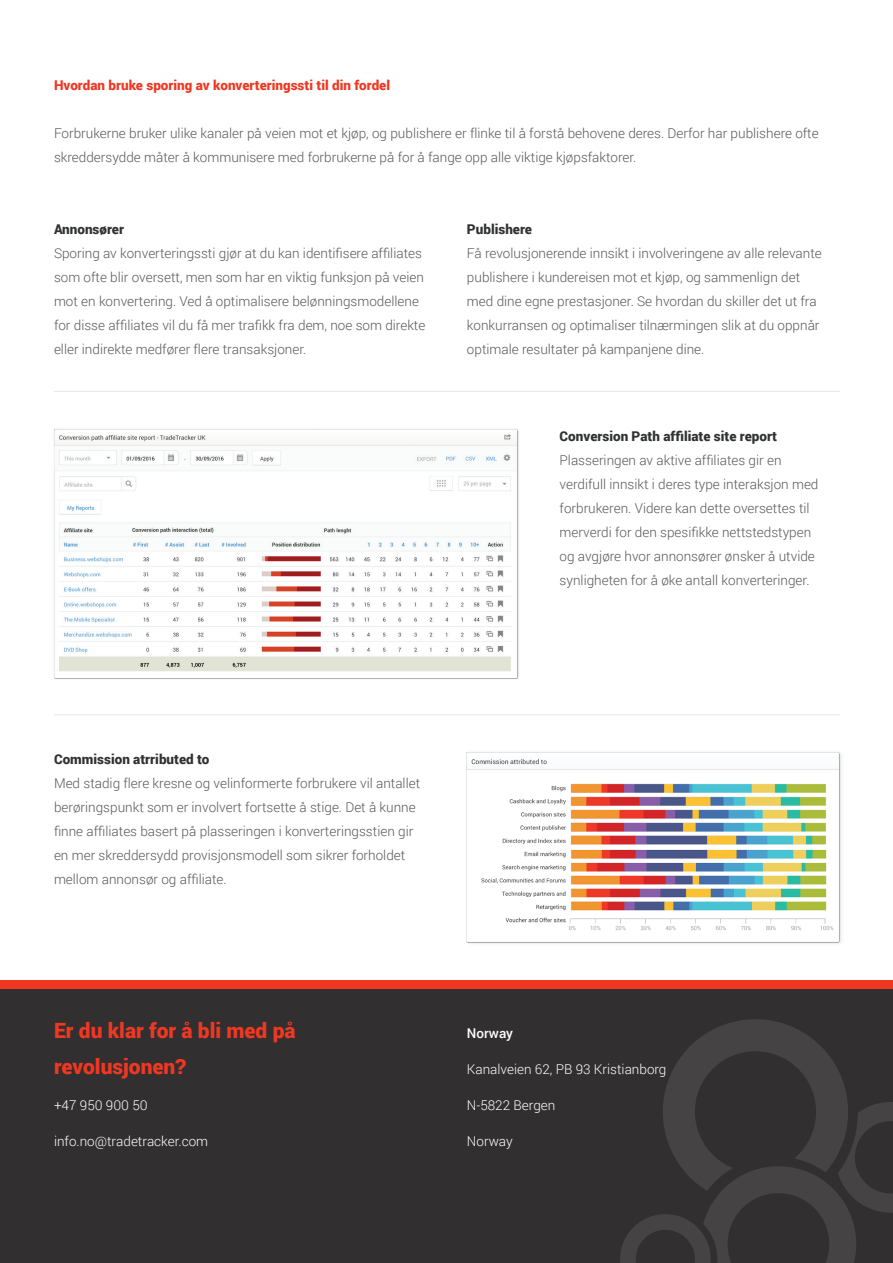
<style>
.page{position:relative;width:893px;height:1263px;background:#fff}
.page>*{position:absolute;margin:0;border:0;box-sizing:border-box;transform-origin:0 0}
.t1{font:900 21px/36px "Roboto";color:#ef3822}
.t2{font:300 13.5px/24px "Roboto";color:#57585a}
.t3{font:300 13.5px "Roboto";color:#fff}
.t4{font:900 13.5px "Roboto";color:#313232}
.t5{font:900 13.5px "Roboto";color:#ef3822}
.t6{font:500 13.5px "Roboto";color:#fff}
</style>
<div class="page">
<div style="left:0;top:989px;width:893px;height:274px;background:#312f30"></div>
<div style="left:0;top:981px;width:893px;height:8px;background:#ef3822"></div>
<svg style="left:620px;top:1019px;width:273px;height:244px"></svg>
<div style="left:53px;top:427px;width:468px;height:255px;background:#231f20;opacity:.1"></div>
<img style="left:54px;top:429px;width:464px;height:250px">
<div style="left:464px;top:748px;width:382px;height:199px;background:#231f20;opacity:.1"></div>
<img style="left:467px;top:752px;width:373px;height:191px">
<hr style="left:54px;top:714px;width:786px;height:1px;background:#e6e7e9">
<hr style="left:54px;top:391px;width:786px;height:1px;background:#e6e7e9">
<p class="t5" style="left:54px;top:76px;width:338px">Hvordan bruke sporing av konverteringssti til din fordel</p>
<p class="t2" style="left:54px;top:121px;width:766px">Forbrukerne bruker ulike kanaler på veien mot et kjøp, og publishere er flinke til å forstå behovene deres. Derfor har publishere ofte skreddersydde måter å kommunisere med forbrukerne på for å fange opp alle viktige kjøpsfaktorer.</p>
<p class="t4" style="left:54px;top:220px;width:72px">Annonsører</p>
<p class="t2" style="left:54px;top:241px;width:373px">Sporing av konverteringssti gjør at du kan identifisere affiliates som ofte blir oversett, men som har en viktig funksjon på veien mot en konvertering. Ved å optimalisere belønningsmodellene for disse affiliates vil du få mer trafikk fra dem, noe som direkte eller indirekte medfører flere transaksjoner.</p>
<p class="t4" style="left:467px;top:219px;width:67px">Publishere</p>
<p class="t2" style="left:467px;top:241px;width:356px">Få revolusjonerende innsikt i involveringene av alle relevante publishere i kundereisen mot et kjøp, og sammenlign det med dine egne prestasjoner. Se hvordan du skiller det ut fra konkurransen og optimaliser tilnærmingen slik at du oppnår optimale resultater på kampanjene dine.</p>
<p class="t4" style="left:560px;top:427px;width:219px">Conversion Path affiliate site report</p>
<p class="t2" style="left:560px;top:448px;width:260px">Plasseringen av aktive affiliates gir en verdifull innsikt i deres type interaksjon med forbrukeren. Videre kan dette oversettes til merverdi for den spesifikke nettstedstypen og avgjøre hvor annonsører ønsker å utvide synligheten for å øke antall konverteringer.</p>
<p class="t4" style="left:54px;top:750px;width:157px">Commission atrributed to</p>
<p class="t2" style="left:54px;top:771px;width:368px">Med stadig flere kresne og velinformerte forbrukere vil antallet berøringspunkt som er involvert fortsette å stige. Det å kunne finne affiliates basert på plasseringen i konverteringsstien gir en mer skreddersydd provisjonsmodell som sikrer forholdet mellom annonsør og affiliate.</p>
<h1 class="t1" style="left:54px;top:1012px;width:243px">Er du klar for å bli med på revolusjonen?</h1>
<p class="t3" style="left:54px;top:1096px;width:95px">+47 950 900 50</p>
<p class="t3" style="left:54px;top:1132px;width:156px">info.no@tradetracker.com</p>
<p class="t6" style="left:467px;top:1024px;width:48px">Norway</p>
<p class="t3" style="left:467px;top:1060px;width:201px">Kanalveien 62, PB 93 Kristianborg</p>
<p class="t3" style="left:467px;top:1096px;width:90px">N-5822 Bergen</p>
<p class="t3" style="left:467px;top:1132px;width:47px">Norway</p>
</div>
